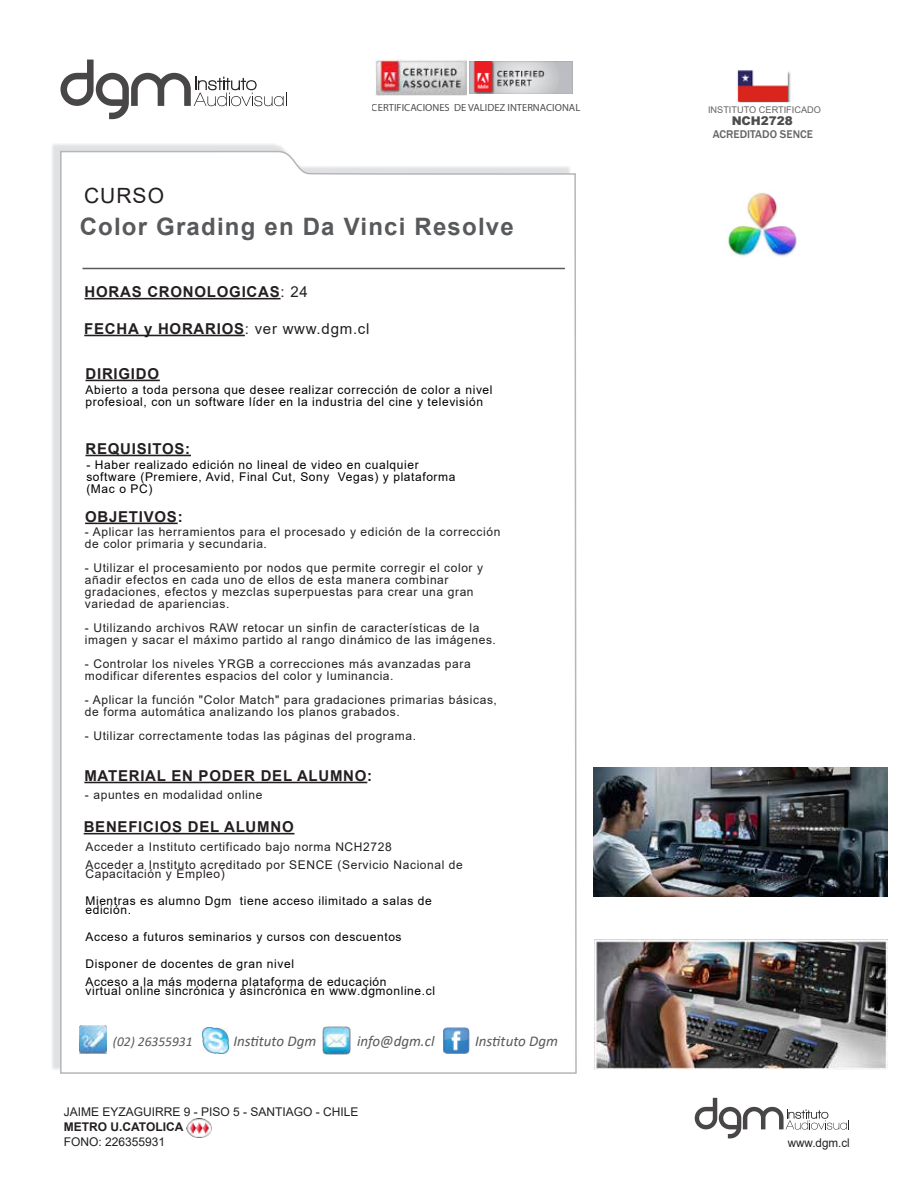
<style>
.page{position:relative;width:918px;height:1188px;background:#fff}
.page>*{position:absolute;margin:0;border:0;box-sizing:border-box;transform-origin:0 0}
.t1{font:700 24px "Arial";letter-spacing:.05em;color:#58595b}
.t2{font:21px "Arial";letter-spacing:.05em;color:#231f20}
.t3{font:700 15px "Arial";letter-spacing:.05em;color:#231f20}
.t4{font:italic 15px "Calibri";color:#58595b}
.t5{font:italic 13.5px "Calibri";color:#58595b}
.t6{font:12px/12px "Arial";letter-spacing:.05em;color:#231f20}
.t7{font:12px/12px "Arial";letter-spacing:.05em;color:#000}
.t8{font:12px "Arial";color:#231f20}
.t9{font:700 12px "Arial";color:#231f20}
.t10{font:900 12px "Arial";letter-spacing:-.005em;color:#000}
.t11{font:500 11.55px "Franklin Gothic";letter-spacing:-.005em;color:#231f20}
.t12{font:10.5px "Myriad Pro";color:#000}
.t13{font:9.15px "Arial";letter-spacing:-.005em;color:#231f20}
.s1{font-weight:400}
</style>
<div class="page">
<svg style="left:59px;top:59px;width:518px;height:1015px"></svg>
<hr style="left:86px;top:380px;width:74px;height:1px;background:#231f20">
<hr style="left:84px;top:335px;width:161px;height:1px;background:#231f20">
<hr style="left:85px;top:523px;width:93px;height:1px;background:#231f20">
<hr style="left:84px;top:782px;width:283px;height:1px;background:#231f20">
<hr style="left:84px;top:833px;width:210px;height:1px;background:#231f20">
<hr style="left:82px;top:268px;width:483px;height:1px;background:#58595b">
<hr style="left:85px;top:298px;width:196px;height:1px;background:#231f20">
<hr style="left:86px;top:455px;width:105px;height:1px;background:#231f20">
<img style="left:187px;top:1119px;width:24px;height:19px">
<svg style="left:695px;top:1098px;width:154px;height:40px"></svg>
<div style="left:74px;top:1021px;width:489px;height:38px;background:#fff"></div>
<img style="left:322px;top:1026px;width:28px;height:28px">
<img style="left:79px;top:1025px;width:27px;height:28px">
<img style="left:443px;top:1027px;width:27px;height:27px">
<img style="left:202px;top:1027px;width:27px;height:27px">
<svg style="left:60px;top:60px;width:227px;height:59px"></svg>
<img style="left:469px;top:62px;width:103px;height:31px">
<img style="left:375px;top:60px;width:91px;height:36px">
<img style="left:737px;top:70px;width:54px;height:32px">
<img style="left:728px;top:193px;width:69px;height:64px">
<img style="left:594px;top:767px;width:294px;height:130px">
<img style="left:595px;top:940px;width:292px;height:130px">
<h2 class="t2" style="left:84px;top:181px;width:82px">CURSO</h2>
<p class="t12" style="left:372px;top:102px;width:210px">CERTIFICACIONES DE VALIDEZ INTERNACIONAL</p>
<h1 class="t1" style="left:80px;top:210px;width:436px">Color Grading en Da Vinci Resolve</h1>
<p class="t3" style="left:85px;top:281px;width:225px">HORAS CRONOLOGICAS<span class="s1">: 24</span></p>
<p class="t3" style="left:84px;top:318px;width:287px">FECHA y HORARIOS<span class="s1">: ver www.dgm.cl</span></p>
<p class="t3" style="left:86px;top:363px;width:75px">DIRIGIDO</p>
<p class="t7" style="left:86px;top:384px;width:408px">Abierto a toda persona que desee realizar corrección de color a nivel profesioal, con un software líder en la industria del cine y televisión</p>
<p class="t3" style="left:86px;top:438px;width:106px">REQUISITOS:</p>
<p class="t7" style="left:86px;top:459px;width:371px">- Haber realizado edición no lineal de video en cualquier software (Premiere, Avid, Final Cut, Sony Vegas) y plataforma (Mac o PC)</p>
<p class="t3" style="left:85px;top:506px;width:99px">OBJETIVOS:</p>
<p class="t6" style="left:85px;top:525px;width:417px">- Aplicar las herramientos para el procesado y edición de la corrección de color primaria y secundaria.</p>
<p class="t6" style="left:85px;top:561px;width:400px">- Utilizar el procesamiento por nodos que permite corregir el color y añadir efectos en cada uno de ellos de esta manera combinar gradaciones, efectos y mezclas superpuestas para crear una gran variedad de apariencias.</p>
<p class="t6" style="left:85px;top:621px;width:413px">- Utilizando archivos RAW retocar un sinfin de características de la imagen y sacar el máximo partido al rango dinámico de las imágenes.</p>
<p class="t6" style="left:85px;top:657px;width:387px">- Controlar los niveles YRGB a correcciones más avanzadas para modificar diferentes espacios del color y luminancia.</p>
<p class="t6" style="left:85px;top:693px;width:414px">- Aplicar la función "Color Match" para gradaciones primarias básicas, de forma automática analizando los planos grabados.</p>
<p class="t6" style="left:85px;top:729px;width:333px">- Utilizar correctamente todas las páginas del programa.</p>
<p class="t3" style="left:84px;top:765px;width:289px">MATERIAL EN PODER DEL ALUMNO:</p>
<p class="t6" style="left:85px;top:788px;width:179px">- apuntes en modalidad online</p>
<p class="t3" style="left:84px;top:816px;width:212px">BENEFICIOS DEL ALUMNO</p>
<p class="t6" style="left:85px;top:837px;width:379px;line-height:18px">Acceder a Instituto certificado bajo norma NCH2728<br>Acceder a Instituto acreditado por SENCE (Servicio Nacional de</p>
<p class="t6" style="left:85px;top:867px;width:141px">Capacitación y Empleo)</p>
<p class="t7" style="left:85px;top:896px;width:348px;line-height:9px">Mientras es alumno Dgm tiene acceso ilimitado a salas de edición.</p>
<p class="t7" style="left:85px;top:930px;width:318px">Acceso a futuros seminarios y cursos con descuentos</p>
<p class="t7" style="left:85px;top:954px;width:303px;line-height:18px">Disponer de docentes de gran nivel<br>Acceso a la más moderna plataforma de educación</p>
<p class="t7" style="left:85px;top:984px;width:351px">virtual online sincrónica y asincrónica en www.dgmonline.cl</p>
<p class="t5" style="left:113px;top:1032px;width:81px">(02) 26355931</p>
<p class="t4" style="left:233px;top:1030px;width:85px">Instituto Dgm</p>
<p class="t4" style="left:357px;top:1030px;width:79px">info@dgm.cl</p>
<p class="t4" style="left:475px;top:1030px;width:84px">Instituto Dgm</p>
<p class="t13" style="left:708px;top:103px;width:115px">INSTITUTO CERTIFICADO</p>
<p class="t10" style="left:732px;top:112px;width:63px">NCH2728</p>
<p class="t11" style="left:713px;top:127px;width:102px">ACREDITADO SENCE</p>
<p class="t8" style="left:64px;top:1103px;width:296px">JAIME EYZAGUIRRE 9 - PISO 5 - SANTIAGO - CHILE</p>
<p class="t9" style="left:64px;top:1118px;width:121px">METRO U.CATOLICA</p>
<p class="t8" style="left:64px;top:1133px;width:103px">FONO: 226355931</p>
<p class="t6" style="left:788px;top:1137px;width:64px">www.dgm.cl</p>
</div>
